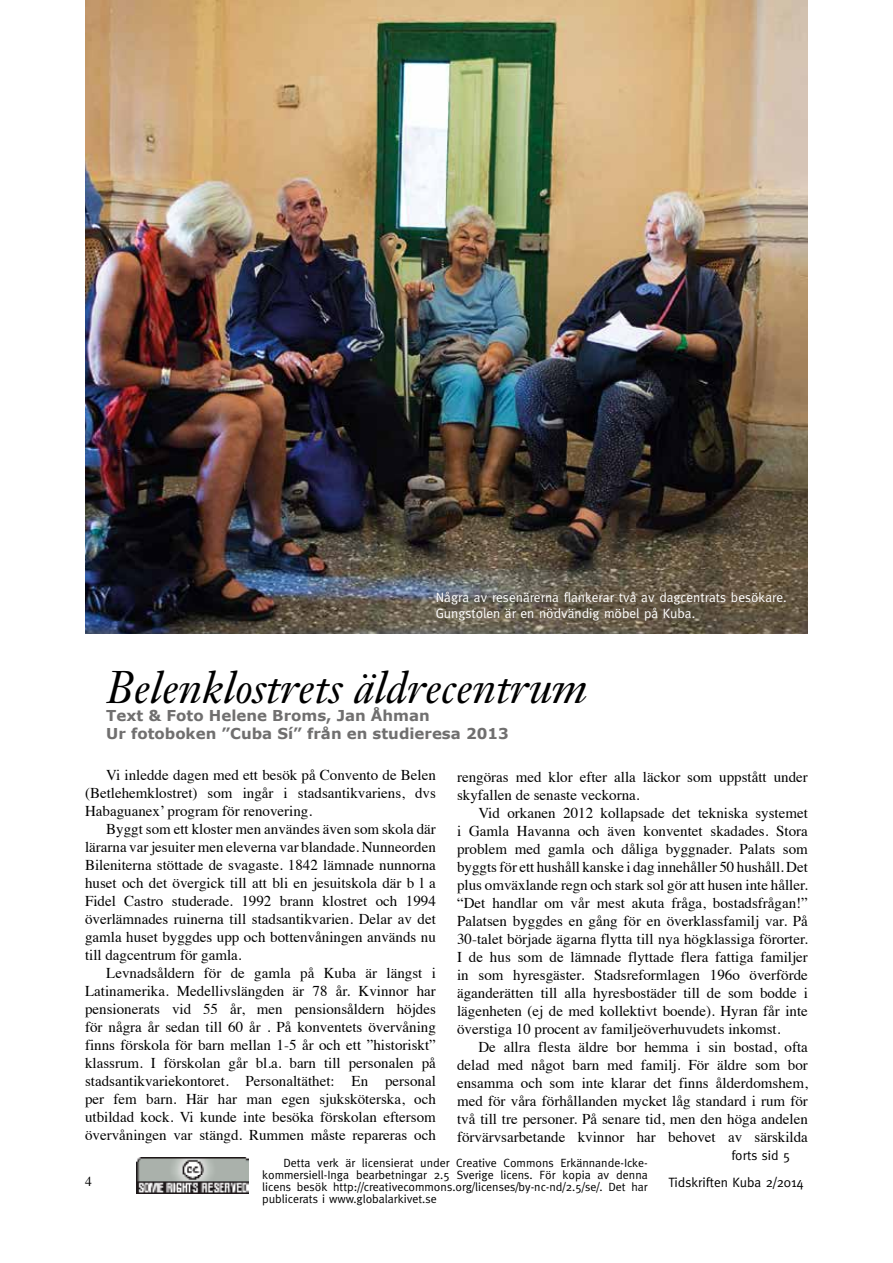
<style>
.page{position:relative;width:893px;height:1263px;background:#fff}
.page>*{position:absolute;margin:0;border:0;box-sizing:border-box;transform-origin:0 0}
.t1{font:italic 45px "Janson Text";color:#000}
.t2{font:15px/18px "Times";color:#000;text-align:justify}
.t3{font:700 15px/18px "Verdana";color:#706f6f}
.t4{font:13.5px/16.2px "Meta";color:#fff}
.t5{font:13.5px "Meta";color:#000}
.t6{font:13.5px "Times";color:#000}
.t7{font:12px/12px "Meta";color:#000;text-align:justify}
</style>
<div class="page">
<img style="left:136px;top:1157px;width:113px;height:36px">
<img style="left:85px;top:0;width:723px;height:634px">
<p class="t4" style="left:436px;top:589px;width:352px">Några av resenärerna flankerar två av dagcentrats besökare.<br>Gungstolen är en nödvändig möbel på Kuba.</p>
<h1 class="t1" style="left:106px;top:660px;width:483px">Belenklostrets äldrecentrum</h1>
<p class="t3" style="left:106px;top:706px;width:404px">Text &amp; Foto Helene Broms, Jan Åhman<br>Ur fotoboken ”Cuba Sí” från en studieresa 2013</p>
<p class="t2" style="left:85px;top:765px;width:352px;text-indent:21px">Vi inledde dagen med ett besök på Convento de Belen (Betlehemklostret) som ingår i stadsantikvariens, dvs Habaguanex’ program för renovering.</p>
<p class="t2" style="left:85px;top:819px;width:352px;text-indent:21px">Byggt som ett kloster men användes även som skola där lärarna var jesuiter men eleverna var blandade. Nunneorden Bileniterna stöttade de svagaste. 1842 lämnade nunnorna huset och det övergick till att bli en jesuitskola där b l a Fidel Castro studerade. 1992 brann klostret och 1994 överlämnades ruinerna till stadsantikvarien. Delar av det gamla huset byggdes upp och bottenvåningen används nu till dagcentrum för gamla.</p>
<p class="t2" style="left:85px;top:963px;width:352px;text-indent:21px">Levnadsåldern för de gamla på Kuba är längst i Latinamerika. Medellivslängden är 78 år. Kvinnor har pensionerats vid 55 år, men pensionsåldern höjdes för några år sedan till 60 år . På konventets övervåning finns förskola för barn mellan 1-5 år och ett ”historiskt” klassrum. I förskolan går bl.a. barn till personalen på stadsantikvariekontoret. Personaltäthet: En personal per fem barn. Här har man egen sjuksköterska, och utbildad kock. Vi kunde inte besöka förskolan eftersom övervåningen var stängd. Rummen måste repareras och</p>
<p class="t2" style="left:457px;top:766px;width:352px">rengöras med klor efter alla läckor som uppstått under skyfallen de senaste veckorna.</p>
<p class="t2" style="left:457px;top:802px;width:352px;text-indent:21px">Vid orkanen 2012 kollapsade det tekniska systemet i Gamla Havanna och även konventet skadades. Stora problem med gamla och dåliga byggnader. Palats som byggts för ett hushåll kanske i dag innehåller 50 hushåll. Det plus omväxlande regn och stark sol gör att husen inte håller. “Det handlar om vår mest akuta fråga, bostadsfrågan!” Palatsen byggdes en gång för en överklassfamilj var. På 30-talet började ägarna flytta till nya högklassiga förorter.<br>I de hus som de lämnade flyttade flera fattiga familjer in som hyresgäster. Stadsreformlagen 196o överförde äganderätten till alla hyresbostäder till de som bodde i lägenheten (ej de med kollektivt boende). Hyran får inte överstiga 10 procent av familjeöverhuvudets inkomst.</p>
<p class="t2" style="left:457px;top:1036px;width:352px;text-indent:21px">De allra flesta äldre bor hemma i sin bostad, ofta delad med något barn med familj. För äldre som bor ensamma och som inte klarar det finns ålderdomshem, med för våra förhållanden mycket låg standard i rum för två till tre personer. På senare tid, men den höga andelen förvärvsarbetande kvinnor har behovet av särskilda</p>
<p class="t5" style="left:731px;top:1147px;width:61px">forts sid 5</p>
<p class="t7" style="left:262px;top:1156px;width:387px;text-indent:21px">Detta verk är licensierat under Creative Commons Erkännande-Icke&shy;kommersiell-Inga bearbetningar 2.5 Sverige licens. För kopia av denna licens besök http://creativecommons.org/licenses/by-nc-nd/2.5/se/. Det har publicerats i www.globalarkivet.se</p>
<p class="t6" style="left:85px;top:1169px;width:8px">4</p>
<p class="t5" style="left:668px;top:1174px;width:137px">Tidskriften Kuba 2/2014</p>
</div>
